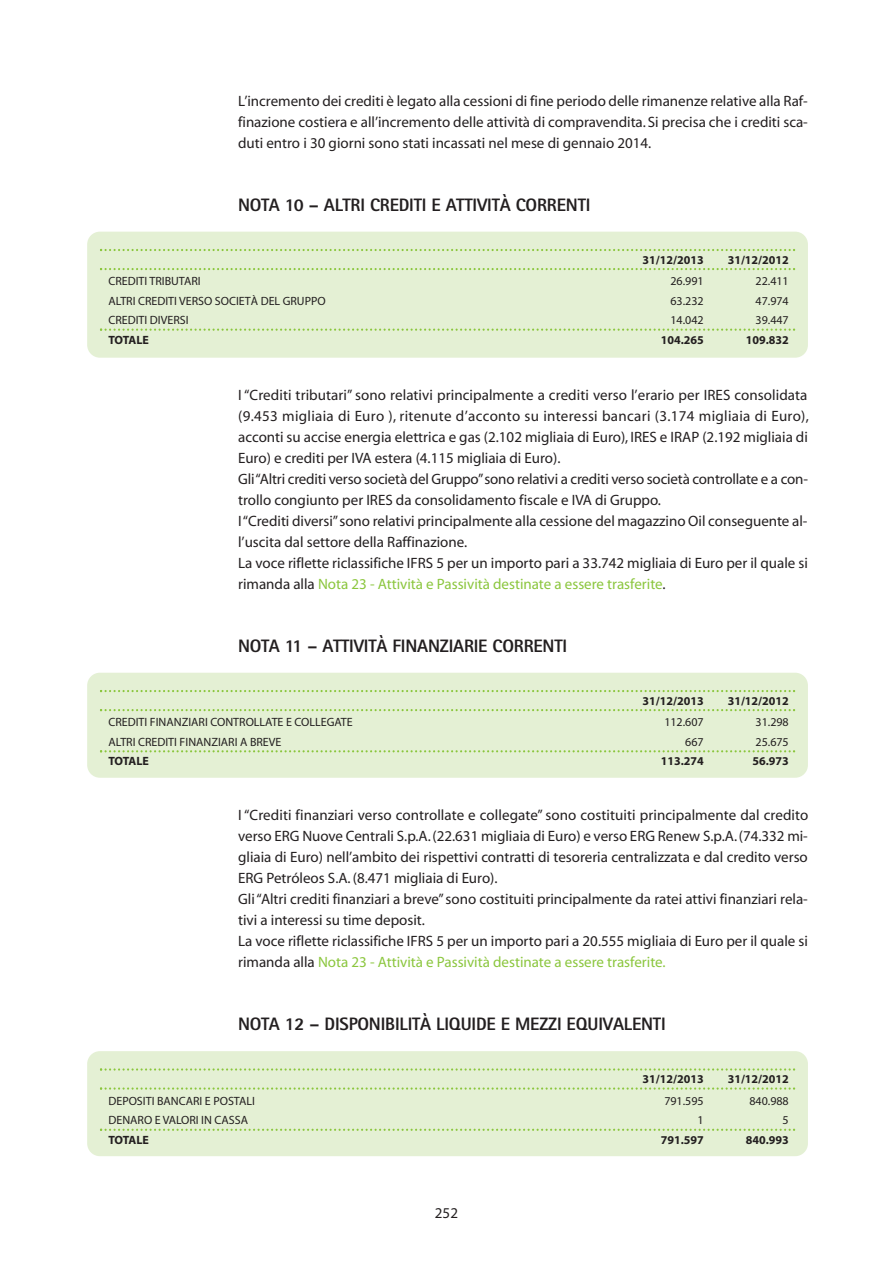
<style>
.page{position:relative;width:893px;height:1263px;background:#fff}
.page>*{position:absolute;margin:0;border:0;box-sizing:border-box;transform-origin:0 0}
.t1{font:800 18px "Rotis Sans Serif";letter-spacing:-.01em;color:#231f20}
.t2{font:15px/21px "Myriad";color:#231f20}
.t3{font:12px "Myriad";color:#231f20}
.t4{font:700 12px "Myriad";color:#231f20}
.s1{color:#8bc63e}
</style>
<div class="page">
<div style="left:87px;top:1051px;width:721px;height:105px;background:#e4f0d4;border-radius:13px"></div>
<svg style="left:100px;top:1068px;width:695px;height:2px"></svg>
<svg style="left:100px;top:1087px;width:695px;height:3px"></svg>
<svg style="left:100px;top:1129px;width:695px;height:2px"></svg>
<div style="left:87px;top:673px;width:721px;height:105px;background:#e4f0d4;border-radius:13px"></div>
<svg style="left:100px;top:690px;width:695px;height:2px"></svg>
<svg style="left:100px;top:709px;width:695px;height:2px"></svg>
<svg style="left:100px;top:750px;width:695px;height:2px"></svg>
<div style="left:87px;top:232px;width:721px;height:126px;background:#e4f0d4;border-radius:13px"></div>
<svg style="left:100px;top:249px;width:695px;height:2px"></svg>
<svg style="left:100px;top:268px;width:695px;height:2px"></svg>
<svg style="left:100px;top:328px;width:695px;height:3px"></svg>
<p class="t2" style="left:238px;top:92px;width:571px;text-align:justify">L’incremento dei crediti è legato alla cessioni di fine periodo delle rimanenze relative alla Raf&shy;finazione costiera e all’incremento delle attività di compravendita. Si precisa che i crediti sca&shy;duti entro i 30 giorni sono stati incassati nel mese di gennaio 2014.</p>
<p class="t1" style="left:238px;top:199px;width:354px">NOTA 10 – ALTRI CREDITI E ATTIVITÀ CORRENTI</p>
<p class="t4" style="left:643px;top:255px;width:63px">31/12/2013</p>
<p class="t4" style="left:728px;top:255px;width:63px">31/12/2012</p>
<p class="t3" style="left:108px;top:277px;width:94px">CREDITI TRIBUTARI</p>
<p class="t3" style="left:670px;top:277px;width:35px">26.991</p>
<p class="t3" style="left:755px;top:277px;width:35px">22.411</p>
<p class="t3" style="left:108px;top:296px;width:219px">ALTRI CREDITI VERSO SOCIETÀ DEL GRUPPO</p>
<p class="t3" style="left:670px;top:296px;width:35px">63.232</p>
<p class="t3" style="left:755px;top:296px;width:35px">47.974</p>
<p class="t3" style="left:108px;top:316px;width:82px">CREDITI DIVERSI</p>
<p class="t3" style="left:670px;top:316px;width:35px">14.042</p>
<p class="t3" style="left:755px;top:316px;width:35px">39.447</p>
<p class="t4" style="left:108px;top:335px;width:42px">TOTALE</p>
<p class="t4" style="left:661px;top:335px;width:45px">104.265</p>
<p class="t4" style="left:746px;top:335px;width:45px">109.832</p>
<p class="t2" style="left:238px;top:386px;width:572px">I “Crediti tributari” sono relativi principalmente a crediti verso l’erario per IRES consolidata (9.453 migliaia di Euro ), ritenute d’acconto su interessi bancari (3.174 migliaia di Euro), acconti su accise energia elettrica e gas (2.102 migliaia di Euro), IRES e IRAP (2.192 migliaia di Euro) e crediti per IVA estera (4.115 migliaia di Euro).<br>Gli “Altri crediti verso società del Gruppo” sono relativi a crediti verso società controllate e a con&shy;trollo congiunto per IRES da consolidamento fiscale e IVA di Gruppo.<br>I “Crediti diversi” sono relativi principalmente alla cessione del magazzino Oil conseguente al&shy;l’uscita dal settore della Raffinazione.<br>La voce riflette riclassifiche IFRS 5 per un importo pari a 33.742 migliaia di Euro per il quale si rimanda alla <span class="s1">Nota 23 - Attività e Passività destinate a essere trasferite</span>.</p>
<p class="t1" style="left:238px;top:640px;width:331px">NOTA 11 – ATTIVITÀ FINANZIARIE CORRENTI</p>
<p class="t4" style="left:643px;top:696px;width:63px">31/12/2013</p>
<p class="t4" style="left:728px;top:696px;width:63px">31/12/2012</p>
<p class="t3" style="left:108px;top:718px;width:246px">CREDITI FINANZIARI CONTROLLATE E COLLEGATE</p>
<p class="t3" style="left:664px;top:718px;width:41px">112.607</p>
<p class="t3" style="left:755px;top:718px;width:35px">31.298</p>
<p class="t3" style="left:108px;top:737px;width:175px">ALTRI CREDITI FINANZIARI A BREVE</p>
<p class="t3" style="left:685px;top:737px;width:20px">667</p>
<p class="t3" style="left:755px;top:737px;width:35px">25.675</p>
<p class="t4" style="left:108px;top:757px;width:42px">TOTALE</p>
<p class="t4" style="left:661px;top:757px;width:45px">113.274</p>
<p class="t4" style="left:752px;top:757px;width:38px">56.973</p>
<p class="t2" style="left:238px;top:806px;width:572px">I “Crediti finanziari verso controllate e collegate” sono costituiti principalmente dal credito verso ERG Nuove Centrali S.p.A. (22.631 migliaia di Euro) e verso ERG Renew S.p.A. (74.332 mi&shy;gliaia di Euro) nell’ambito dei rispettivi contratti di tesoreria centralizzata e dal credito verso ERG Petróleos S.A. (8.471 migliaia di Euro).<br>Gli “Altri crediti finanziari a breve” sono costituiti principalmente da ratei attivi finanziari rela&shy;tivi a interessi su time deposit.<br>La voce riflette riclassifiche IFRS 5 per un importo pari a 20.555 migliaia di Euro per il quale si rimanda alla <span class="s1">Nota 23 - Attività e Passività destinate a essere trasferite.</span></p>
<p class="t1" style="left:238px;top:1018px;width:429px">NOTA 12 – DISPONIBILITÀ LIQUIDE E MEZZI EQUIVALENTI</p>
<p class="t4" style="left:643px;top:1075px;width:63px">31/12/2013</p>
<p class="t4" style="left:728px;top:1075px;width:63px">31/12/2012</p>
<p class="t3" style="left:108px;top:1096px;width:148px">DEPOSITI BANCARI E POSTALI</p>
<p class="t3" style="left:664px;top:1096px;width:41px">791.595</p>
<p class="t3" style="left:749px;top:1096px;width:41px">840.988</p>
<p class="t3" style="left:108px;top:1116px;width:141px">DENARO E VALORI IN CASSA</p>
<p class="t3" style="left:698px;top:1116px;width:8px">1</p>
<p class="t3" style="left:783px;top:1116px;width:8px">5</p>
<p class="t4" style="left:108px;top:1135px;width:42px">TOTALE</p>
<p class="t4" style="left:661px;top:1135px;width:45px">791.597</p>
<p class="t4" style="left:746px;top:1135px;width:45px">840.993</p>
<p class="t2" style="left:435px;top:1204px;width:25px">252</p>
</div>
